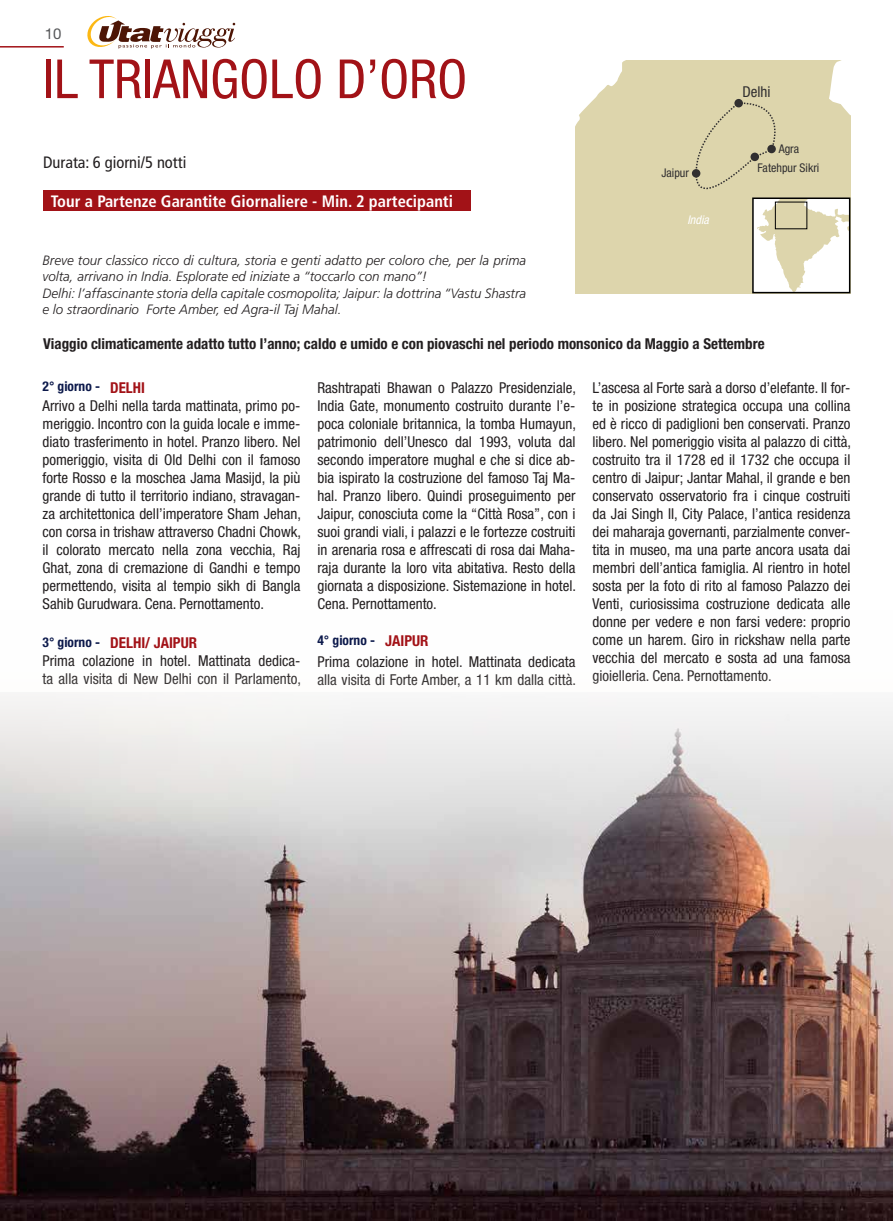
<style>
.page{position:relative;width:893px;height:1221px;background:#fff}
.page>*{position:absolute;margin:0;border:0;box-sizing:border-box;transform-origin:0 0}
.Tour_Titolo{font:condensed 54px "Helvetica Neue LT Std";color:#a21217}
.Normale{font:700 condensed 16.5px "Frutiger LT Std";color:#fff}
.Normale-2{font:condensed 16.5px "Frutiger LT Std";color:#231f20}
.TourGiorni_Descrizio{font:condensed 15px/18px "Helvetica Neue LT Std";color:#231f20;text-align:justify}
.Tour_Sottotitolo{font:700 condensed 15px "Helvetica Neue LT Std";color:#231f20}
.GT_NumeroGiorno{font:700 condensed 15px "Helvetica Neue LT Std";color:#a21217}
.Normale-3{font:condensed 15px "Helvetica Neue LT Std";color:#312f30}
.NumPagina{font:15px "Helvetica Neue LT Std";color:#57585a}
.Normale-4{font:italic 300 13.5px/16.2px "Frutiger LT Std";color:#231f20}
.GT_NumeroGiorno-2{font:700 condensed 13.5px "Helvetica Neue LT Std";color:#0c194b}
.Normale-5{font:condensed 12px "Helvetica Neue LT Std";color:#312f30}
.Normale-6{font:italic condensed 12px "Helvetica Neue LT Std";color:#fff}
</style>
<div class="page">
<svg style="left:87px;top:16px;width:148px;height:33px"></svg>
<hr style="left:0;top:46px;width:64px;height:2px;background:#a21217">
<div style="left:43px;top:191px;width:428px;height:20px;background:#a21217"></div>
<img style="left:0;top:694px;width:893px;height:526px">
<div style="left:575px;top:60px;width:267px;height:233px;background:#ddd5ac"></div>
<div style="left:692px;top:169px;width:8px;height:8px;background:#312f30;border-radius:50%"></div>
<div style="left:734px;top:99px;width:9px;height:8px;background:#312f30;border-radius:50%"></div>
<svg style="left:695px;top:102px;width:155px;height:190px"></svg>
<p class="NumPagina" style="left:45px;top:25px;width:18px">10</p>
<p class="Tour_Titolo" style="left:43px;top:48px;width:426px">IL TRIANGOLO D’ORO</p>
<p class="Normale-2" style="left:43px;top:152px;width:145px">Durata: 6 giorni/5 notti</p>
<p class="Normale" style="left:51px;top:192px;width:404px">Tour a Partenze Garantite Giornaliere - Min. 2 partecipanti</p>
<p class="Normale-4" style="left:43px;top:252px;width:485px">Breve tour classico ricco di cultura, storia e genti adatto per coloro che, per la prima volta, arrivano in India. Esplorate ed iniziate a “toccarlo con mano”!</p>
<p class="Normale-4" style="left:43px;top:285px;width:485px">Delhi: l’affascinante storia della capitale cosmopolita; Jaipur: la dottrina “Vastu Shastra e lo straordinario Forte Amber, ed Agra-il Taj Mahal.</p>
<p class="Normale-5" style="left:661px;top:165px;width:29px">Jaipur</p>
<p class="Normale-6" style="left:687px;top:213px;width:23px">India</p>
<p class="Normale-3" style="left:742px;top:83px;width:30px">Delhi</p>
<p class="Normale-5" style="left:779px;top:141px;width:22px">Agra</p>
<p class="Normale-5" style="left:757px;top:160px;width:63px">Fatehpur Sikri</p>
<p class="Tour_Sottotitolo" style="left:43px;top:334px;width:723px">Viaggio climaticamente adatto tutto l’anno; caldo e umido e con piovaschi nel periodo monsonico da Maggio a Settembre</p>
<p class="GT_NumeroGiorno-2" style="left:43px;top:378px;width:59px">2° giorno -</p>
<p class="GT_NumeroGiorno" style="left:110px;top:378px;width:36px">DELHI</p>
<p class="TourGiorni_Descrizio" style="left:43px;top:396px;width:260px">Arrivo a Delhi nella tarda mattinata, primo po&shy;meriggio. Incontro con la guida locale e imme&shy;diato trasferimento in hotel. Pranzo libero. Nel pomeriggio, visita di Old Delhi con il famoso forte Rosso e la moschea Jama Masijd, la più grande di tutto il territorio indiano, stravagan&shy;za architettonica dell’imperatore Sham Jehan, con corsa in trishaw attraverso Chadni Chowk, il colorato mercato nella zona vecchia, Raj Ghat, zona di cremazione di Gandhi e tempo permettendo, visita al tempio sikh di Bangla Sahib Gurudwara. Cena. Pernottamento.</p>
<p class="GT_NumeroGiorno-2" style="left:43px;top:634px;width:59px">3° giorno -</p>
<p class="GT_NumeroGiorno" style="left:110px;top:633px;width:88px">DELHI/ JAIPUR</p>
<p class="TourGiorni_Descrizio" style="left:43px;top:651px;width:260px">Prima colazione in hotel. Mattinata dedica&shy;ta alla visita di New Delhi con il Parlamento,</p>
<p class="TourGiorni_Descrizio" style="left:317px;top:378px;width:260px">Rashtrapati Bhawan o Palazzo Presidenziale, India Gate, monumento costruito durante l’e&shy;poca coloniale britannica, la tomba Humayun, patrimonio dell’Unesco dal 1993, voluta dal secondo imperatore mughal e che si dice ab&shy;bia ispirato la costruzione del famoso Taj Ma&shy;hal. Pranzo libero. Quindi proseguimento per Jaipur, conosciuta come la “Città Rosa”, con i suoi grandi viali, i palazzi e le fortezze costruiti in arenaria rosa e affrescati di rosa dai Maha&shy;raja durante la loro vita abitativa. Resto della giornata a disposizione. Sistemazione in hotel.<br>Cena. Pernottamento.</p>
<p class="GT_NumeroGiorno-2" style="left:317px;top:632px;width:59px">4° giorno -</p>
<p class="GT_NumeroGiorno" style="left:385px;top:631px;width:45px">JAIPUR</p>
<p class="TourGiorni_Descrizio" style="left:317px;top:652px;width:260px">Prima colazione in hotel. Mattinata dedicata alla visita di Forte Amber, a 11 km dalla città.</p>
<p class="TourGiorni_Descrizio" style="left:592px;top:378px;width:260px">L’ascesa al Forte sarà a dorso d’elefante. Il for&shy;te in posizione strategica occupa una collina ed è ricco di padiglioni ben conservati. Pranzo libero. Nel pomeriggio visita al palazzo di città, costruito tra il 1728 ed il 1732 che occupa il centro di Jaipur; Jantar Mahal, il grande e ben conservato osservatorio fra i cinque costruiti da Jai Singh II, City Palace, l’antica residenza dei maharaja governanti, parzialmente conver&shy;tita in museo, ma una parte ancora usata dai membri dell’antica famiglia. Al rientro in hotel sosta per la foto di rito al famoso Palazzo dei Venti, curiosissima costruzione dedicata alle donne per vedere e non farsi vedere: proprio come un harem. Giro in rickshaw nella parte vecchia del mercato e sosta ad una famosa gioielleria. Cena. Pernottamento.</p>
</div>
